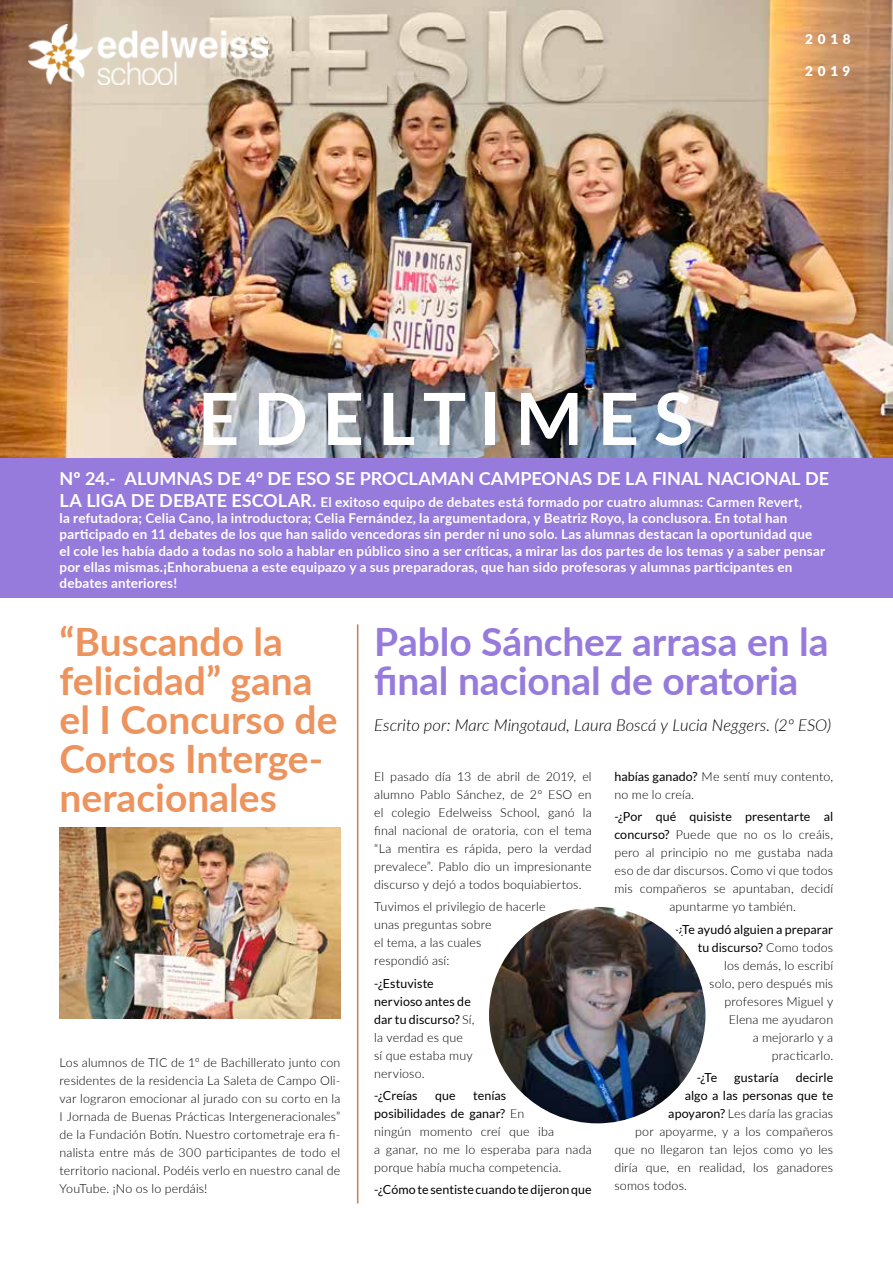
<style>
.page{position:relative;width:893px;height:1263px;background:#fff}
.page>*{position:absolute;margin:0;border:0;box-sizing:border-box;transform-origin:0 0}
.t1{font:700 72px "Lato";letter-spacing:.195em;color:#fff}
.t2{font:700 39px/39px "Lato";color:#ec935e}
.t3{font:700 39px/39px "Lato";letter-spacing:-.005em;color:#967adc}
.t4{font:700 18px "Lato";color:#fff}
.t5{font:italic 300 16.5px "Lato";color:#000}
.t6{font:700 13.5px/16.2px "Lato";letter-spacing:.01em;color:#fff}
.t7{font:900 13.5px "Lato";letter-spacing:.345em;color:#fff}
.t8{font:300 12.45px/18px "Lato";letter-spacing:.01em;color:#000}
.t9{font:12.45px/18px "Lato";letter-spacing:.005em;color:#000}
.s1{font-size:18px}
.s2{font-weight:300}
.s3{font-weight:400}
</style>
<div class="page">
<img style="left:0;top:0;width:892px;height:459px">
<hr style="left:357px;top:624px;width:1px;height:579px;background:#c47e5a">
<img style="left:28px;top:25px;width:240px;height:59px">
<div style="left:0;top:459px;width:893px;height:139px;background:#967adc"></div>
<img style="left:485px;top:903px;width:224px;height:224px;border-radius:112px">
<div style="left:481px;top:899px;width:232px;height:232px;border:8px solid #fff;border-radius:50%"></div>
<img style="left:60px;top:827px;width:280px;height:191px">
<p class="t7" style="left:805px;top:29px;width:47px">2018</p>
<p class="t7" style="left:805px;top:61px;width:47px">2019</p>
<h1 class="t1" style="left:198px;top:366px;width:497px">edeltimes</h1>
<h3 class="t4" style="left:60px;top:466px;width:758px">Nº 24.- ALUM NAS DE 4º DE ESO SE PROCLAMAN CAM PEONAS DE LA FI NAL NACI ONAL DE</h3>
<p class="t6" style="left:60px;top:493px;width:767px"><span class="s1">LA LI GA DE DE BATE ESCOLAR.</span> El exitoso equipo de debates está formado por cuatro alumnas: Carmen Revert,<br>la refutadora; Celia Cano, la introductora; Celia Fernández, la argumentadora, y Beatriz Royo, la conclusora. En total han participado en 11 debates de los que han salido vencedoras sin perder ni uno solo. Las alumnas destacan la oportunidad que el cole les había dado a todas no solo a hablar en público sino a ser críticas, a mirar las dos partes de los temas y a saber pensar por ellas mismas.¡Enhorabuena a este equipazo y a sus preparadoras, que han sido profesoras y alumnas participantes en debates anteriores!</p>
<h2 class="t2" style="left:60px;top:620px;width:280px">“Buscando la felicidad” gana el I Concurso de<br>Cortos I nterge&shy;neracionales</h2>
<p class="t8" style="left:60px;top:1053px;width:282px;text-align:justify">Los alumnos de TIC de 1º de Bachillerato junto con residentes de la residencia La Saleta de Campo Oli&shy;var lograron emocionar al jurado con su corto en la I Jornada de Buenas Prácticas Intergeneracionales” de la Fundación Botín. Nuestro cortometraje era fi&shy;nalista entre más de 300 participantes de todo el territorio nacional. Podéis verlo en nuestro canal de YouTube. ¡No os lo perdáis!</p>
<h2 class="t3" style="left:374px;top:620px;width:456px">Pablo Sánchez arrasa en la final nacional de oratoria</h2>
<h3 class="t5" style="left:374px;top:714px;width:458px">Escrito por: Marc Mingotaud, Laura Boscá y Lucia Neggers. (2º ESO)</h3>
<p class="t8" style="left:374px;top:767px;width:219px;text-align:justify">El pasado día 13 de abril de 2019, el alumno Pablo Sánchez, de 2º ESO en el colegio Edelweiss School, ganó la final nacional de oratoria, con el tema “La mentira es rápida, pero la verdad prevalece”. Pablo dio un impresionante discurso y dejó a todos boquiabiertos.</p>
<p class="t8" style="left:374px;top:897px;width:173px">Tuvimos el privilegio de hacerle unas preguntas sobre<br>el tema, a las cuales<br>respondió así:</p>
<p class="t9" style="left:374px;top:974px;width:102px">-¿Estuviste nervioso antes de dar tu discurso? <span class="s2">Sí, la verdad es que<br>sí que estaba muy nervioso.</span></p>
<p class="t9" style="left:374px;top:1086px;width:45px">-¿Creías</p>
<p class="t9" style="left:435px;top:1086px;width:22px">que</p>
<p class="t8" style="left:374px;top:1086px;width:219px;text-indent:99px"><span class="s3">tenías<br>posibilidades de ganar?</span> En<br>ningún momento creí que iba<br>a ganar, no me lo esperaba para nada porque había mucha competencia.</p>
<p class="t9" style="left:374px;top:1180px;width:219px">-¿Cómo te sentiste cuando te dijeron que</p>
<p class="t8" style="left:614px;top:767px;width:220px"><span class="s3">habías ganado?</span> Me sentí muy contento, no me lo creía.</p>
<p class="t9" style="left:614px;top:808px;width:220px">-¿Por qué quisiste presentarte al</p>
<p class="t8" style="left:614px;top:825px;width:220px"><span class="s3">concurso?</span> Puede que no os lo creáis,</p>
<p class="t8" style="left:614px;top:843px;width:220px">pero al principio no me gustaba nada</p>
<p class="t8" style="left:614px;top:861px;width:220px">eso de dar discursos. Como vi que todos</p>
<p class="t8" style="left:614px;top:879px;width:220px">mis compañeros se apuntaban, decidí</p>
<p class="t8" style="left:669px;top:897px;width:128px">apuntarme yo también.</p>
<p class="t8" style="left:674px;top:920px;width:160px;text-align:right"><span class="s3">-¿Te ayudó alguien a preparar tu discurso?</span> Como todos<br>los demás, lo escribí<br>solo, pero después mis profesores Miguel y<br>Elena me ayudaron<br>a mejorarlo y a<br>practicarlo.</p>
<p class="t9" style="left:697px;top:1068px;width:22px">-¿Te</p>
<p class="t9" style="left:734px;top:1068px;width:46px">gustaría</p>
<p class="t9" style="left:796px;top:1068px;width:39px">decirle</p>
<p class="t9" style="left:685px;top:1086px;width:150px">algo a las personas que te</p>
<p class="t8" style="left:668px;top:1104px;width:166px"><span class="s3">apoyaron?</span> Les daría las gracias</p>
<p class="t8" style="left:635px;top:1122px;width:199px">por apoyarme, y a los compañeros</p>
<p class="t8" style="left:614px;top:1140px;width:220px">que no llegaron tan lejos como yo les</p>
<p class="t8" style="left:614px;top:1158px;width:220px">diría que, en realidad, los ganadores</p>
<p class="t8" style="left:614px;top:1176px;width:74px">somos todos.</p>
</div>
